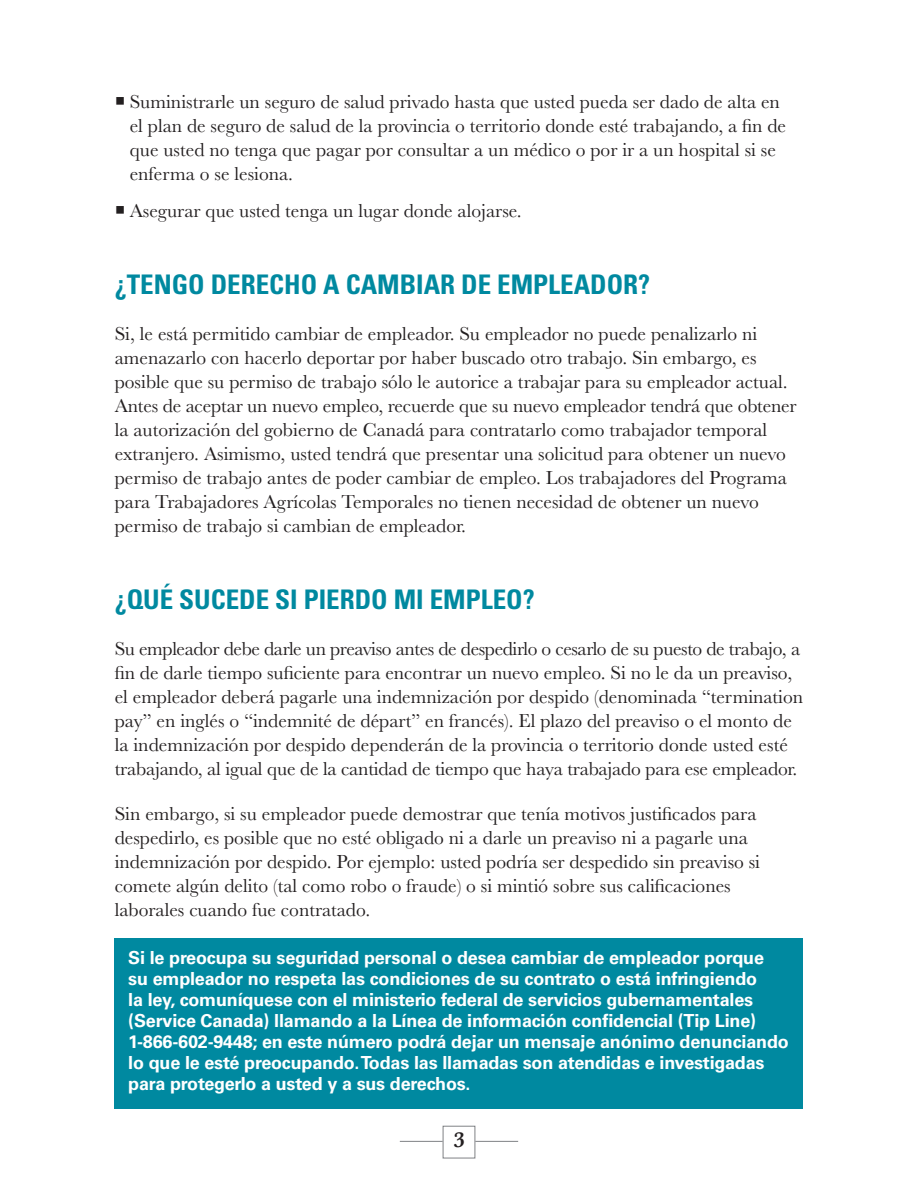
<style>
.page{position:relative;width:918px;height:1188px;background:#fff}
.page>*{position:absolute;margin:0;border:0;box-sizing:border-box;transform-origin:0 0}
.t1{font:700 condensed 27px "Univers LT Std";color:#0089a0}
.t2{font:600 22.5px "Baskerville";color:#231f20}
.Texte{font:19.5px/24px "Baskerville";color:#231f20}
.BOX_turquoise{font:700 18px/21px "Univers LT Std";letter-spacing:-.01em;color:#fff}
</style>
<div class="page">
<div style="left:443px;top:1126px;width:32px;height:32px;border:1px solid #808285"></div>
<hr style="left:475px;top:1141px;width:43px;height:1px;background:#808285">
<hr style="left:400px;top:1141px;width:43px;height:1px;background:#808285">
<div style="left:115px;top:938px;width:688px;height:171px;background:#0089a0"></div>
<p class="Texte" style="left:130px;top:90px;width:658px;text-indent:-15px">○ Suministrarle un seguro de salud privado hasta que usted pueda ser dado de alta en el plan de seguro de salud de la provincia o territorio donde esté trabajando, a fin de que usted no tenga que pagar por consultar a un médico o por ir a un hospital si se enferma o se lesiona.</p>
<p class="Texte" style="left:115px;top:199px;width:409px">○ Asegurar que usted tenga un lugar donde alojarse.</p>
<h2 class="t1" style="left:115px;top:268px;width:537px">¿TENGO DERECHO A CAMBIAR DE EMPLEADOR?</h2>
<p class="Texte" style="left:115px;top:322px;width:684px">Si, le está permitido cambiar de empleador. Su empleador no puede penalizarlo ni amenazarlo con hacerlo deportar por haber buscado otro trabajo. Sin embargo, es posible que su permiso de trabajo sólo le autorice a trabajar para su empleador actual.<br>Antes de aceptar un nuevo empleo, recuerde que su nuevo empleador tendrá que obtener la autorización del gobierno de Canadá para contratarlo como trabajador temporal extranjero. Asimismo, usted tendrá que presentar una solicitud para obtener un nuevo permiso de trabajo antes de poder cambiar de empleo. Los trabajadores del Programa para Trabajadores Agrícolas Temporales no tienen necesidad de obtener un nuevo permiso de trabajo si cambian de empleador.</p>
<h2 class="t1" style="left:115px;top:583px;width:421px">¿QUÉ SUCEDE SI PIERDO MI EMPLEO?</h2>
<p class="Texte" style="left:115px;top:636px;width:690px">Su empleador debe darle un preaviso antes de despedirlo o cesarlo de su puesto de trabajo, a fin de darle tiempo suficiente para encontrar un nuevo empleo. Si no le da un preaviso, el empleador deberá pagarle una indemnización por despido (denominada “termination pay” en inglés o “indemnité de départ” en francés). El plazo del preaviso o el monto de la indemnización por despido dependerán de la provincia o territorio donde usted esté trabajando, al igual que de la cantidad de tiempo que haya trabajado para ese empleador.</p>
<p class="Texte" style="left:115px;top:802px;width:647px">Sin embargo, si su empleador puede demostrar que tenía motivos justificados para despedirlo, es posible que no esté obligado ni a darle un preaviso ni a pagarle una indemnización por despido. Por ejemplo: usted podría ser despedido sin preaviso si comete algún delito (tal como robo o fraude) o si mintió sobre sus calificaciones laborales cuando fue contratado.</p>
<p class="BOX_turquoise" style="left:128px;top:947px;width:662px">Si le preocupa su seguridad personal o desea cambiar de empleador porque<br>su empleador no respeta las condiciones de su contrato o está infringiendo<br>la ley, comuníquese con el ministerio federal de servicios gubernamentales (Service Canada) llamando a la Línea de información confidencial (Tip Line)<br>1-866-602-9448; en este número podrá dejar un mensaje anónimo denunciando lo que le esté preocupando. Todas las llamadas son atendidas e investigadas para protegerlo a usted y a sus derechos.</p>
<p class="t2" style="left:453px;top:1124px;width:13px">3</p>
</div>
